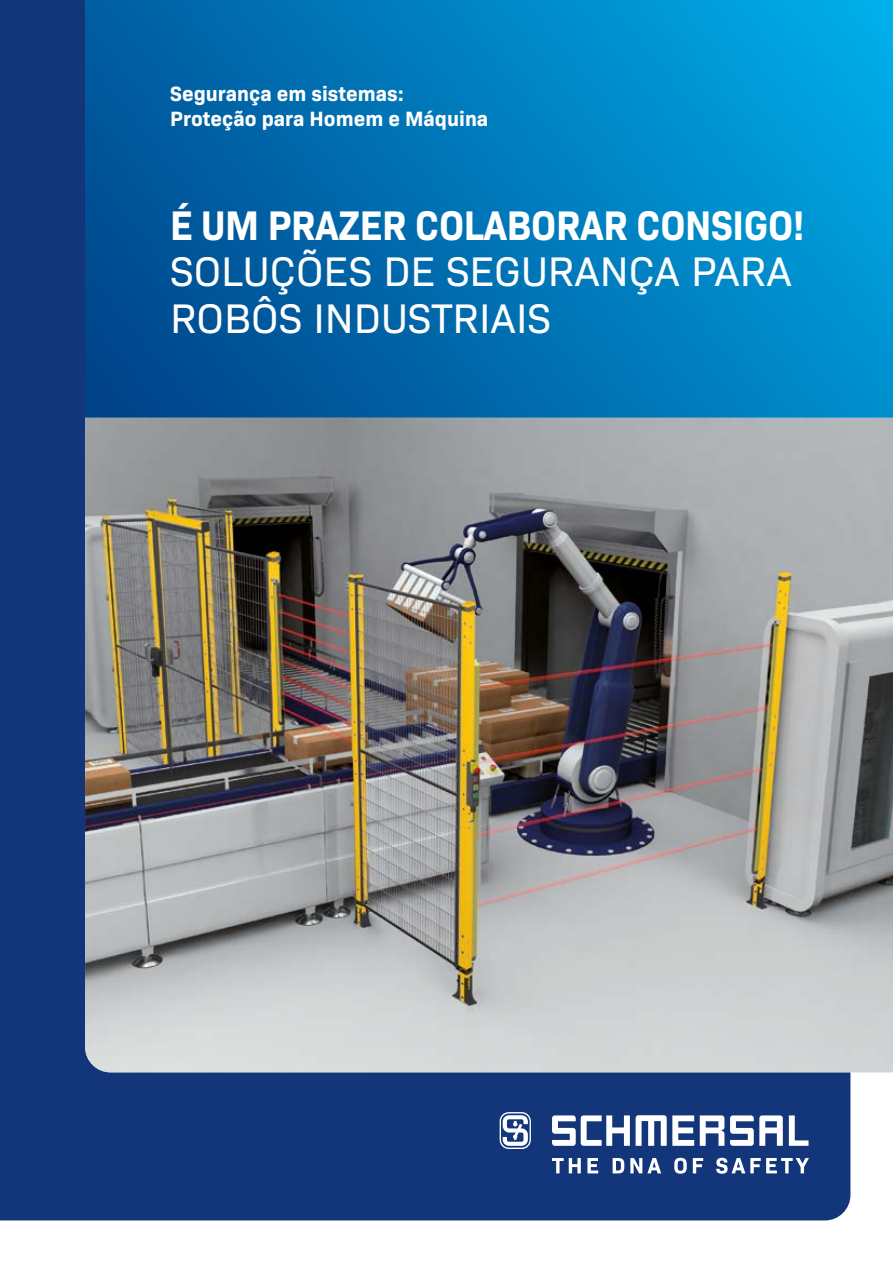
<style>
.page{position:relative;width:893px;height:1263px;background:#fff}
.page>*{position:absolute;margin:0;border:0;box-sizing:border-box;transform-origin:0 0}
.t1{font:42px/46.5px "Bio Sans";color:#fff}
.t2{font:700 42px "Bio Sans";letter-spacing:-.01em;color:#fff;scale:.92 1}
.t3{font:700 21px/25.2px "Bio Sans";color:#fff}
</style>
<div class="page">
<div style="left:0;top:0;width:850px;height:1220px;background:#13357a"></div>
<svg style="left:85px;top:0;width:808px;height:418px;background:#0076b7"></svg>
<img style="left:85px;top:418px;width:808px;height:654px">
<svg style="left:552px;top:1115px;width:78px;height:31px"></svg>
<svg style="left:789px;top:1115px;width:19px;height:31px"></svg>
<svg style="left:636px;top:1115px;width:58px;height:31px"></svg>
<svg style="left:700px;top:1115px;width:24px;height:31px"></svg>
<svg style="left:730px;top:1115px;width:53px;height:31px"></svg>
<svg style="left:500px;top:1112px;width:31px;height:37px"></svg>
<svg style="left:552px;top:1158px;width:257px;height:16px"></svg>
<p class="t3" style="left:170px;top:79px;width:320px">Segurança em sistemas:<br>Proteção para Homem e Máquina</p>
<h1 class="t2" style="left:170px;top:193px;width:691px">É UM PRAZER COLABORAR CONSIGO!</h1>
<h1 class="t1" style="left:170px;top:245px;width:623px">SOLUÇÕES DE SEGURANÇA PARA<br>ROBÔS INDUSTRIAIS</h1>
</div>
